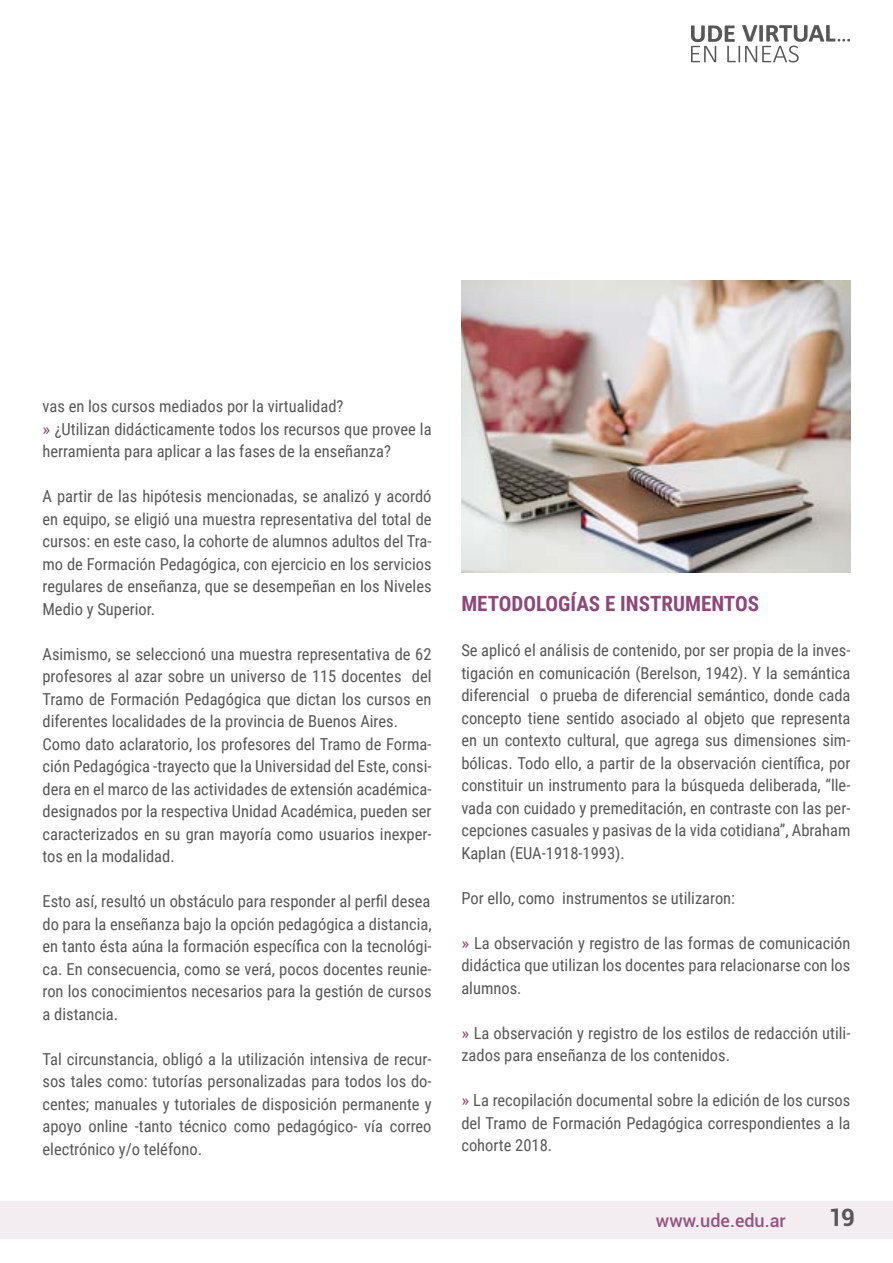
<style>
.page{position:relative;width:893px;height:1263px;background:#fff}
.page>*{position:absolute;margin:0;border:0;box-sizing:border-box;transform-origin:0 0}
.t1{font:700 24px "Roboto";color:#575756}
.t2{font:700 21px "Roboto Condensed";color:#8f4779}
.t3{font:500 18px "Roboto";color:#975281}
.t4{font:16.5px/22.5px "Roboto Condensed";color:#575756;text-align:justify}
.s1{font-family:"Roboto";color:#904879}
</style>
<div class="page">
<div style="left:0;top:1201px;width:893px;height:38px;background:#f3ecf1"></div>
<svg style="left:691px;top:25px;width:159px;height:38px"></svg>
<img style="left:461px;top:281px;width:389px;height:291px">
<p class="t4" style="left:43px;top:394px;width:391px;text-align:left">vas en los cursos mediados por la virtualidad?<br><span class="s1">»</span> ¿Utilizan didácticamente todos los recursos que provee la herramienta para aplicar a las fases de la enseñanza?</p>
<p class="t4" style="left:43px;top:484px;width:391px">A partir de las hipótesis mencionadas, se analizó y acordó en equipo, se eligió una muestra representativa del total de cursos: en este caso, la cohorte de alumnos adultos del Tra&shy;mo de Formación Pedagógica, con ejercicio en los servicios regulares de enseñanza, que se desempeñan en los Niveles Medio y Superior.</p>
<p class="t4" style="left:43px;top:642px;width:391px;text-align:left">Asimismo, se seleccionó una muestra representativa de 62 profesores al azar sobre un universo de 115 docentes del Tramo de Formación Pedagógica que dictan los cursos en diferentes localidades de la provincia de Buenos Aires.<br>Como dato aclaratorio, los profesores del Tramo de Forma&shy;ción Pedagógica -trayecto que la Universidad del Este, consi&shy;dera en el marco de las actividades de extensión académica&shy;designados por la respectiva Unidad Académica, pueden ser caracterizados en su gran mayoría como usuarios inexper&shy;tos en la modalidad.</p>
<p class="t4" style="left:43px;top:889px;width:391px">Esto así, resultó un obstáculo para responder al perfil desea do para la enseñanza bajo la opción pedagógica a distancia, en tanto ésta aúna la formación específica con la tecnológi&shy;ca. En consecuencia, como se verá, pocos docentes reunie&shy;ron los conocimientos necesarios para la gestión de cursos a distancia.</p>
<p class="t4" style="left:43px;top:1047px;width:391px">Tal circunstancia, obligó a la utilización intensiva de recur&shy;sos tales como: tutorías personalizadas para todos los do&shy;centes; manuales y tutoriales de disposición permanente y apoyo online -tanto técnico como pedagógico- vía correo electrónico y/o teléfono.</p>
<p class="t2" style="left:461px;top:589px;width:299px">METODOLOGÍAS E INSTRUMENTOS</p>
<p class="t4" style="left:461px;top:638px;width:391px">Se aplicó el análisis de contenido, por ser propia de la inves&shy;tigación en comunicación (Berelson, 1942). Y la semántica diferencial o prueba de diferencial semántico, donde cada concepto tiene sentido asociado al objeto que representa en un contexto cultural, que agrega sus dimensiones sim&shy;bólicas. Todo ello, a partir de la observación científica, por constituir un instrumento para la búsqueda deliberada, “lle&shy;vada con cuidado y premeditación, en contraste con las per&shy;cepciones casuales y pasivas de la vida cotidiana”, Abraham Kaplan (EUA-1918-1993).</p>
<p class="t4" style="left:461px;top:886px;width:275px">Por ello, como instrumentos se utilizaron:</p>
<p class="t4" style="left:461px;top:931px;width:391px"><span class="s1">»</span> La observación y registro de las formas de comunicación didáctica que utilizan los docentes para relacionarse con los alumnos.</p>
<p class="t4" style="left:461px;top:1021px;width:391px"><span class="s1">»</span> La observación y registro de los estilos de redacción utili&shy;zados para enseñanza de los contenidos.</p>
<p class="t4" style="left:461px;top:1088px;width:391px"><span class="s1">»</span> La recopilación documental sobre la edición de los cursos del Tramo de Formación Pedagógica correspondientes a la cohorte 2018.</p>
<p class="t3" style="left:656px;top:1207px;width:132px">www.ude.edu.ar</p>
<h1 class="t1" style="left:829px;top:1201px;width:28px">19</h1>
</div>
